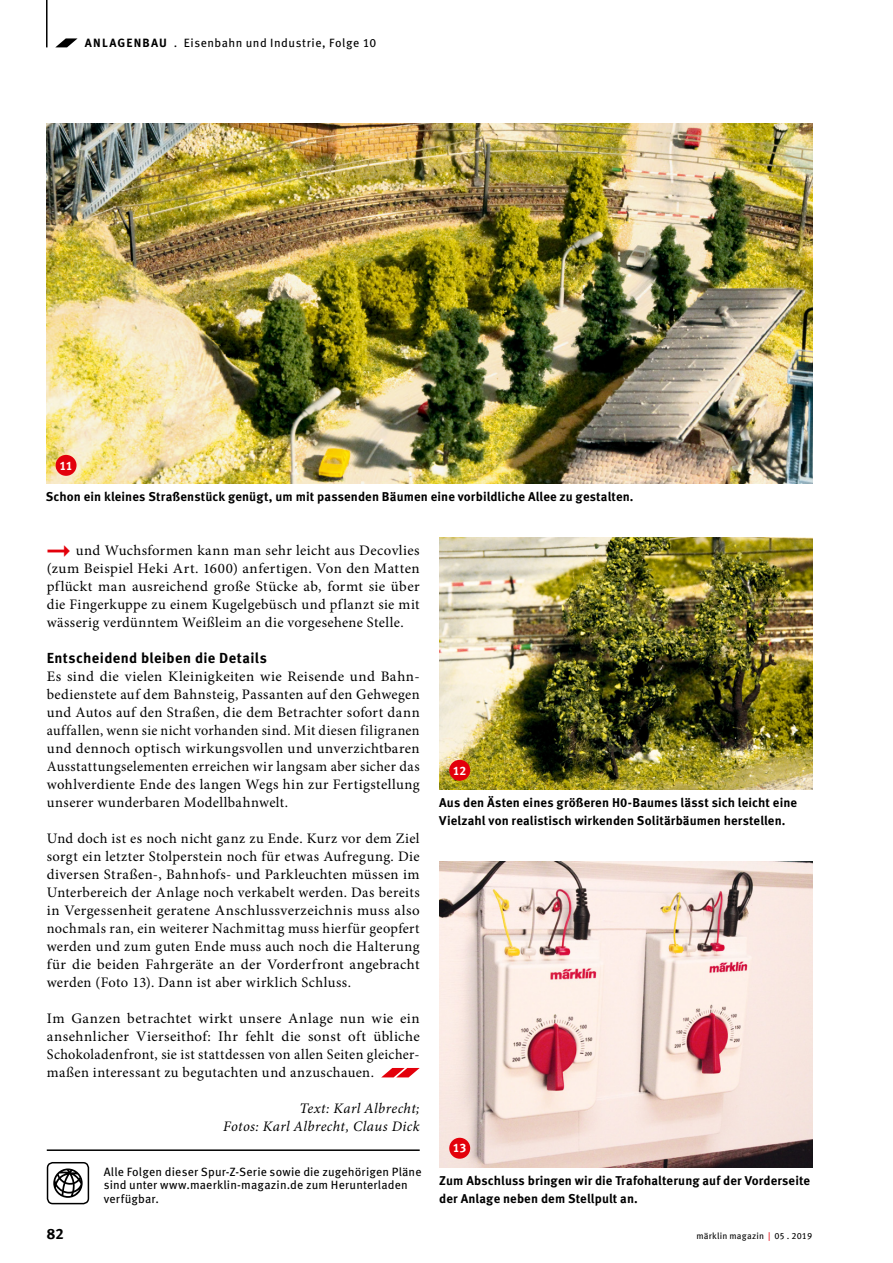
<style>
.page{position:relative;width:893px;height:1263px;background:#fff}
.page>*{position:absolute;margin:0;border:0;box-sizing:border-box;transform-origin:0 0}
.t1{font:700 15px "Meta OT";color:#000}
._40_FT{font:14.55px/18px "Minion Pro";letter-spacing:.025em;color:#000;text-align:justify}
._40_FT_Autorenzeile{font:italic 14.55px/18px "Minion Pro";letter-spacing:.025em;color:#000;text-align:right}
._40_FT_ZwischenHeadl{font:700 14.55px "Meta OT";letter-spacing:.025em;color:#000}
._70_BU_links{font:700 12.75px/18px "Meta OT";letter-spacing:.01em;color:#000}
._65_Aufzählung_Roter{font:700 12.15px "Meta OT";color:#fff}
._70_Dialogelement_Te{font:12px/13.5px "Meta OT";letter-spacing:.015em;color:#000}
._70_Dialogelement_Te-2{font:12px "Meta OT";letter-spacing:.045em;color:#000}
.t2{font:9px "Meta OT";letter-spacing:.02em;color:#000}
.s1{font-weight:700}
.s2{color:#e3000b}
</style>
<div class="page">
<hr style="left:46px;top:0;width:2px;height:47px;background:#000">
<svg style="left:56px;top:38px;width:22px;height:9px"></svg>
<img style="left:439px;top:537px;width:373px;height:252px">
<img style="left:439px;top:861px;width:373px;height:306px">
<img style="left:47px;top:123px;width:765px;height:360px">
<svg style="left:53px;top:1168px;width:30px;height:30px"></svg>
<div style="left:47px;top:1162px;width:42px;height:42px;border:2px solid #000;border-radius:5px"></div>
<hr style="left:47px;top:1149px;width:373px;height:2px;background:#000">
<div style="left:449px;top:760px;width:21px;height:21px;background:#e3000b;border-radius:50%"></div>
<div style="left:449px;top:1138px;width:21px;height:21px;background:#e3000b;border-radius:50%"></div>
<div style="left:56px;top:455px;width:21px;height:21px;background:#e3000b;border-radius:50%"></div>
<svg style="left:382px;top:1068px;width:38px;height:9px"></svg>
<p class="_70_Dialogelement_Te-2" style="left:85px;top:36px;width:293px"><span class="s1">ANLAGENBAU</span> . Eisenbahn und Industrie, Folge 10</p>
<p class="_65_Aufzählung_Roter" style="left:59px;top:458px;width:15px">11</p>
<p class="_70_BU_links" style="left:46px;top:488px;width:589px">Schon ein kleines Straßenstück genügt, um mit passenden Bäumen eine vorbildliche Allee zu gestalten.</p>
<p class="_40_FT" style="left:47px;top:542px;width:374px"><span class="s2">➞</span> und Wuchsformen kann man sehr leicht aus Decovlies (zum Beispiel Heki Art. 1600) anfertigen. Von den Matten pflückt man ausreichend große Stücke ab, formt sie über die Fingerkuppe zu einem Kugelgebüsch und pflanzt sie mit wässerig verdünntem Weißleim an die vorgesehene Stelle.</p>
<p class="_40_FT_ZwischenHeadl" style="left:47px;top:649px;width:222px">Entscheidend bleiben die Details</p>
<p class="_40_FT" style="left:47px;top:668px;width:374px">Es sind die vielen Kleinigkeiten wie Reisende und Bahn&shy;bedienstete auf dem Bahnsteig, Passanten auf den Gehwegen und Autos auf den Straßen, die dem Betrachter sofort dann auffallen, wenn sie nicht vorhanden sind. Mit diesen filigranen und dennoch optisch wirkungsvollen und unverzichtbaren Ausstattungselementen erreichen wir langsam aber sicher das wohlverdiente Ende des langen Wegs hin zur Fertigstellung unserer wunderbaren Modellbahnwelt.</p>
<p class="_40_FT" style="left:47px;top:830px;width:374px">Und doch ist es noch nicht ganz zu Ende. Kurz vor dem Ziel sorgt ein letzter Stolperstein noch für etwas Aufregung. Die diversen Straßen-, Bahnhofs- und Parkleuchten müssen im Unterbereich der Anlage noch verkabelt werden. Das bereits in Vergessenheit geratene Anschlussverzeichnis muss also nochmals ran, ein weiterer Nachmittag muss hierfür geopfert werden und zum guten Ende muss auch noch die Halterung für die beiden Fahrgeräte an der Vorderfront angebracht werden (Foto 13). Dann ist aber wirklich Schluss.</p>
<p class="_40_FT" style="left:47px;top:1010px;width:374px">Im Ganzen betrachtet wirkt unsere Anlage nun wie ein ansehnlicher Vierseithof: Ihr fehlt die sonst oft übliche Schokoladenfront, sie ist stattdessen von allen Seiten gleicher&shy;maßen interessant zu begutachten und anzuschauen.</p>
<p class="_40_FT_Autorenzeile" style="left:223px;top:1100px;width:198px">Text: Karl Albrecht;<br>Fotos: Karl Albrecht, Claus Dick</p>
<p class="_70_Dialogelement_Te" style="left:104px;top:1165px;width:319px">Alle Folgen dieser Spur-Z-Serie sowie die zugehörigen Pläne</p>
<p class="_70_Dialogelement_Te" style="left:104px;top:1179px;width:305px">sind unter www.maerklin-magazin.de zum Herunterladen verfügbar.</p>
<p class="_65_Aufzählung_Roter" style="left:453px;top:763px;width:15px">12</p>
<p class="_70_BU_links" style="left:439px;top:794px;width:359px">Aus den Ästen eines größeren H0-Baumes lässt sich leicht eine<br>Vielzahl von realistisch wirkenden Solitärbäumen herstellen.</p>
<p class="_65_Aufzählung_Roter" style="left:453px;top:1140px;width:15px">13</p>
<p class="_70_BU_links" style="left:439px;top:1172px;width:372px">Zum Abschluss bringen wir die Trafohalterung auf der Vorderseite der Anlage neben dem Stellpult an.</p>
<p class="t1" style="left:47px;top:1225px;width:19px">82</p>
<p class="t2" style="left:696px;top:1230px;width:117px">märklin magazin <span class="s2">|</span> 05 . 2019</p>
</div>
